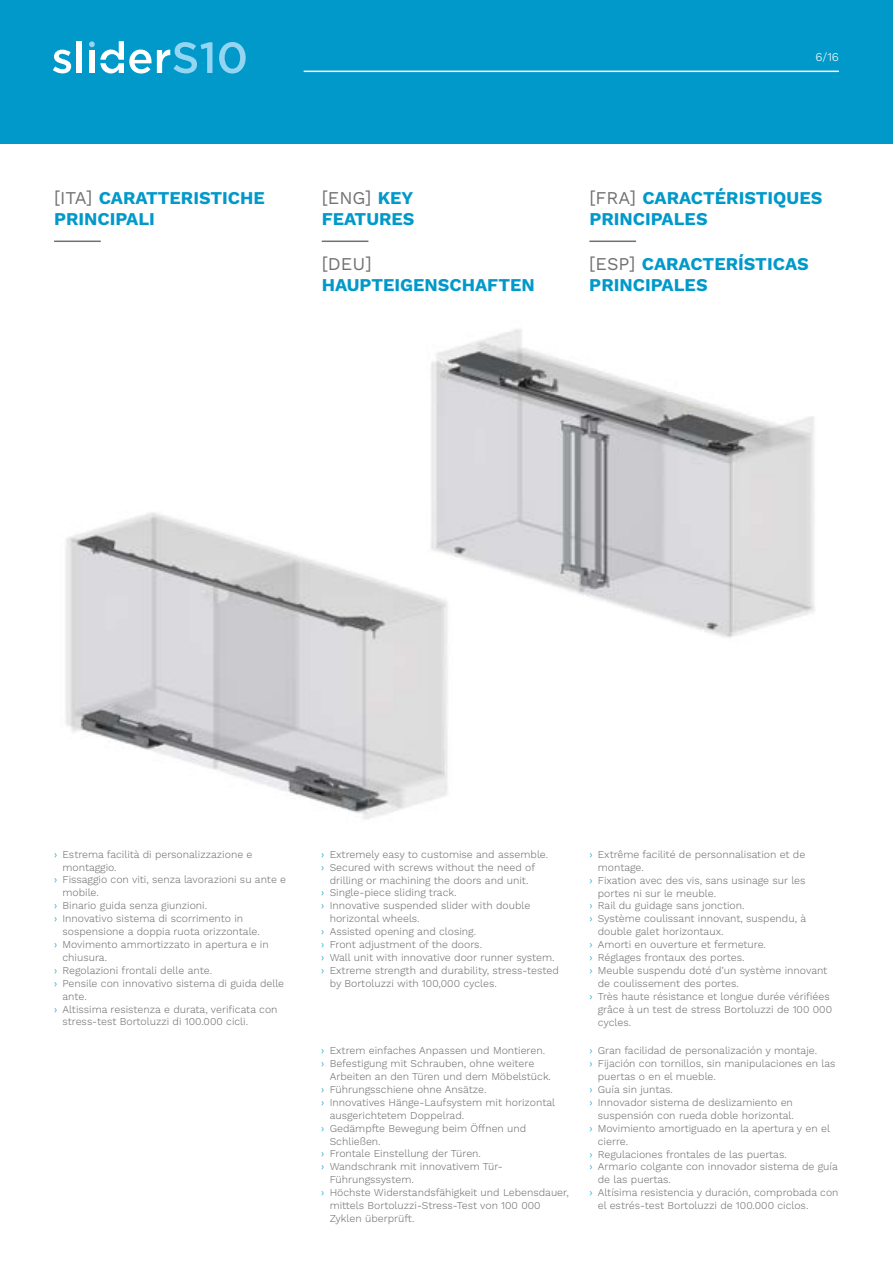
<style>
.page{position:relative;width:893px;height:1263px;background:#fff}
.page>*{position:absolute;margin:0;border:0;box-sizing:border-box;transform-origin:0 0}
.t1{font:700 18px/21.6px "Work Sans";color:#0099ca}
.t2{font:18px "Work Sans";color:#707172}
.t3{font:300 12px "Work Sans";color:#fff}
.t4{font:300 10.5px/12.9px "Work Sans";color:#707172}
.s1{font-weight:400;color:#707172}
.s2{color:#0099ca}
</style>
<div class="page">
<div style="left:0;top:0;width:893px;height:144px;background:#0099ca"></div>
<hr style="left:304px;top:71px;width:535px;height:1px;background:#fff">
<svg style="left:53px;top:50px;width:18px;height:23px"></svg>
<div style="left:77px;top:41px;width:5px;height:32px;background:#fff"></div>
<svg style="left:219px;top:42px;width:27px;height:32px"></svg>
<svg style="left:89px;top:41px;width:123px;height:33px"></svg>
<img style="left:66px;top:512px;width:382px;height:308px">
<img style="left:417px;top:329px;width:398px;height:339px">
<hr style="left:54px;top:241px;width:47px;height:1px;background:#707172">
<hr style="left:322px;top:241px;width:46px;height:1px;background:#707172">
<hr style="left:589px;top:241px;width:47px;height:1px;background:#707172">
<h1 class="t1" style="left:54px;top:188px;width:212px"><span class="s1">[ITA]</span> CARATTERISTICHE<br>PRINCIPALI</h1>
<h1 class="t1" style="left:322px;top:188px;width:94px"><span class="s1">[ENG]</span> KEY<br>FEATURES</h1>
<h1 class="t2" style="left:322px;top:253px;width:51px">[DEU]</h1>
<h1 class="t1" style="left:322px;top:275px;width:215px">HAUPTEIGENSCHAFTEN</h1>
<p class="t3" style="left:815px;top:50px;width:25px">6/16</p>
<h1 class="t1" style="left:589px;top:188px;width:235px"><span class="s1">[FRA]</span> CARACTÉRISTIQUES<br>PRINCIPALES</h1>
<h1 class="t1" style="left:589px;top:254px;width:221px"><span class="s1">[ESP]</span> CARACTERÍSTICAS<br>PRINCIPALES</h1>
<p class="t4" style="left:54px;top:848px;width:200px"><span class="s2">›</span> Estrema facilità di personalizzazione e</p>
<p class="t4" style="left:63px;top:861px;width:56px">montaggio.</p>
<p class="t4" style="left:54px;top:874px;width:234px"><span class="s2">›</span> Fissaggio con viti, senza lavorazioni su ante e</p>
<p class="t4" style="left:63px;top:887px;width:38px">mobile.</p>
<p class="t4" style="left:54px;top:900px;width:155px"><span class="s2">›</span> Binario guida senza giunzioni.</p>
<p class="t4" style="left:54px;top:912px;width:191px"><span class="s2">›</span> Innovativo sistema di scorrimento in</p>
<p class="t4" style="left:63px;top:925px;width:199px">sospensione a doppia ruota orizzontale.</p>
<p class="t4" style="left:54px;top:938px;width:216px"><span class="s2">›</span> Movimento ammortizzato in apertura e in</p>
<p class="t4" style="left:63px;top:951px;width:46px">chiusura.</p>
<p class="t4" style="left:54px;top:964px;width:160px"><span class="s2">›</span> Regolazioni frontali delle ante.</p>
<p class="t4" style="left:54px;top:977px;width:232px"><span class="s2">›</span> Pensile con innovativo sistema di guida delle</p>
<p class="t4" style="left:63px;top:990px;width:26px">ante.</p>
<p class="t4" style="left:54px;top:1003px;width:225px"><span class="s2">›</span> Altissima resistenza e durata, verificata con</p>
<p class="t4" style="left:63px;top:1016px;width:187px">stress-test Bortoluzzi di 100.000 cicli.</p>
<p class="t4" style="left:321px;top:848px;width:228px"><span class="s2">›</span> Extremely easy to customise and assemble.</p>
<p class="t4" style="left:321px;top:861px;width:215px"><span class="s2">›</span> Secured with screws without the need of</p>
<p class="t4" style="left:330px;top:874px;width:200px">drilling or machining the doors and unit.</p>
<p class="t4" style="left:321px;top:887px;width:137px"><span class="s2">›</span> Single-piece sliding track.</p>
<p class="t4" style="left:321px;top:900px;width:211px"><span class="s2">›</span> Innovative suspended slider with double</p>
<p class="t4" style="left:330px;top:913px;width:91px">horizontal wheels.</p>
<p class="t4" style="left:321px;top:925px;width:156px"><span class="s2">›</span> Assisted opening and closing.</p>
<p class="t4" style="left:321px;top:938px;width:162px"><span class="s2">›</span> Front adjustment of the doors.</p>
<p class="t4" style="left:321px;top:951px;width:235px"><span class="s2">›</span> Wall unit with innovative door runner system.</p>
<p class="t4" style="left:321px;top:964px;width:239px"><span class="s2">›</span> Extreme strength and durability, stress-tested</p>
<p class="t4" style="left:330px;top:977px;width:169px">by Bortoluzzi with 100,000 cycles.</p>
<p class="t4" style="left:321px;top:1044px;width:225px"><span class="s2">›</span> Extrem einfaches Anpassen und Montieren. <span class="s2">›</span> Befestigung mit Schrauben, ohne weitere</p>
<p class="t4" style="left:330px;top:1070px;width:223px">Arbeiten an den Türen und dem Möbelstück.</p>
<p class="t4" style="left:321px;top:1083px;width:167px"><span class="s2">›</span> Führungsschiene ohne Ansätze.</p>
<p class="t4" style="left:321px;top:1096px;width:235px"><span class="s2">›</span> Innovatives Hänge-Laufsystem mit horizontal</p>
<p class="t4" style="left:330px;top:1109px;width:136px">ausgerichtetem Doppelrad.</p>
<p class="t4" style="left:321px;top:1122px;width:207px"><span class="s2">›</span> Gedämpfte Bewegung beim Öffnen und</p>
<p class="t4" style="left:330px;top:1135px;width:52px">Schließen.</p>
<p class="t4" style="left:321px;top:1148px;width:161px"><span class="s2">›</span> Frontale Einstellung der Türen.</p>
<p class="t4" style="left:321px;top:1161px;width:183px"><span class="s2">›</span> Wandschrank mit innovativem Tür-</p>
<p class="t4" style="left:330px;top:1174px;width:86px">Führungssystem.</p>
<p class="t4" style="left:321px;top:1186px;width:249px"><span class="s2">›</span> Höchste Widerstandsfähigkeit und Lebensdauer,</p>
<p class="t4" style="left:330px;top:1199px;width:212px">mittels Bortoluzzi-Stress-Test von 100 000</p>
<p class="t4" style="left:330px;top:1212px;width:86px">Zyklen überprüft.</p>
<p class="t4" style="left:589px;top:848px;width:217px"><span class="s2">›</span> Extrême facilité de personnalisation et de</p>
<p class="t4" style="left:598px;top:861px;width:48px">montage.</p>
<p class="t4" style="left:589px;top:874px;width:218px"><span class="s2">›</span> Fixation avec des vis, sans usinage sur les</p>
<p class="t4" style="left:598px;top:887px;width:120px">portes ni sur le meuble.</p>
<p class="t4" style="left:589px;top:900px;width:157px"><span class="s2">›</span> Rail du guidage sans jonction.</p>
<p class="t4" style="left:589px;top:913px;width:218px"><span class="s2">›</span> Système coulissant innovant, suspendu, à</p>
<p class="t4" style="left:598px;top:926px;width:127px">double galet horizontaux.</p>
<p class="t4" style="left:589px;top:938px;width:178px"><span class="s2">›</span> Amorti en ouverture et fermeture.</p>
<p class="t4" style="left:589px;top:951px;width:157px"><span class="s2">›</span> Réglages frontaux des portes.</p>
<p class="t4" style="left:589px;top:964px;width:240px"><span class="s2">›</span> Meuble suspendu doté d’un système innovant</p>
<p class="t4" style="left:598px;top:977px;width:143px">de coulissement des portes.</p>
<p class="t4" style="left:589px;top:990px;width:242px"><span class="s2">›</span> Très haute résistance et longue durée vérifiées</p>
<p class="t4" style="left:598px;top:1003px;width:236px">grâce à un test de stress Bortoluzzi de 100 000</p>
<p class="t4" style="left:598px;top:1016px;width:35px">cycles.</p>
<p class="t4" style="left:589px;top:1045px;width:229px"><span class="s2">›</span> Gran facilidad de personalización y montaje.</p>
<p class="t4" style="left:589px;top:1058px;width:248px"><span class="s2">›</span> Fijación con tornillos, sin manipulaciones en las</p>
<p class="t4" style="left:598px;top:1070px;width:120px">puertas o en el mueble.</p>
<p class="t4" style="left:589px;top:1083px;width:85px"><span class="s2">›</span> Guía sin juntas.</p>
<p class="t4" style="left:589px;top:1096px;width:205px"><span class="s2">›</span> Innovador sistema de deslizamiento en</p>
<p class="t4" style="left:598px;top:1109px;width:198px">suspensión con rueda doble horizontal.</p>
<p class="t4" style="left:589px;top:1122px;width:242px"><span class="s2">›</span> Movimiento amortiguado en la apertura y en el</p>
<p class="t4" style="left:598px;top:1135px;width:32px">cierre.</p>
<p class="t4" style="left:589px;top:1148px;width:199px"><span class="s2">›</span> Regulaciones frontales de las puertas.</p>
<p class="t4" style="left:589px;top:1161px;width:250px"><span class="s2">›</span> Armario colgante con innovador sistema de guía</p>
<p class="t4" style="left:598px;top:1174px;width:75px">de las puertas.</p>
<p class="t4" style="left:589px;top:1187px;width:251px"><span class="s2">›</span> Altísima resistencia y duración, comprobada con</p>
<p class="t4" style="left:598px;top:1199px;width:212px">el estrés-test Bortoluzzi de 100.000 ciclos.</p>
</div>
